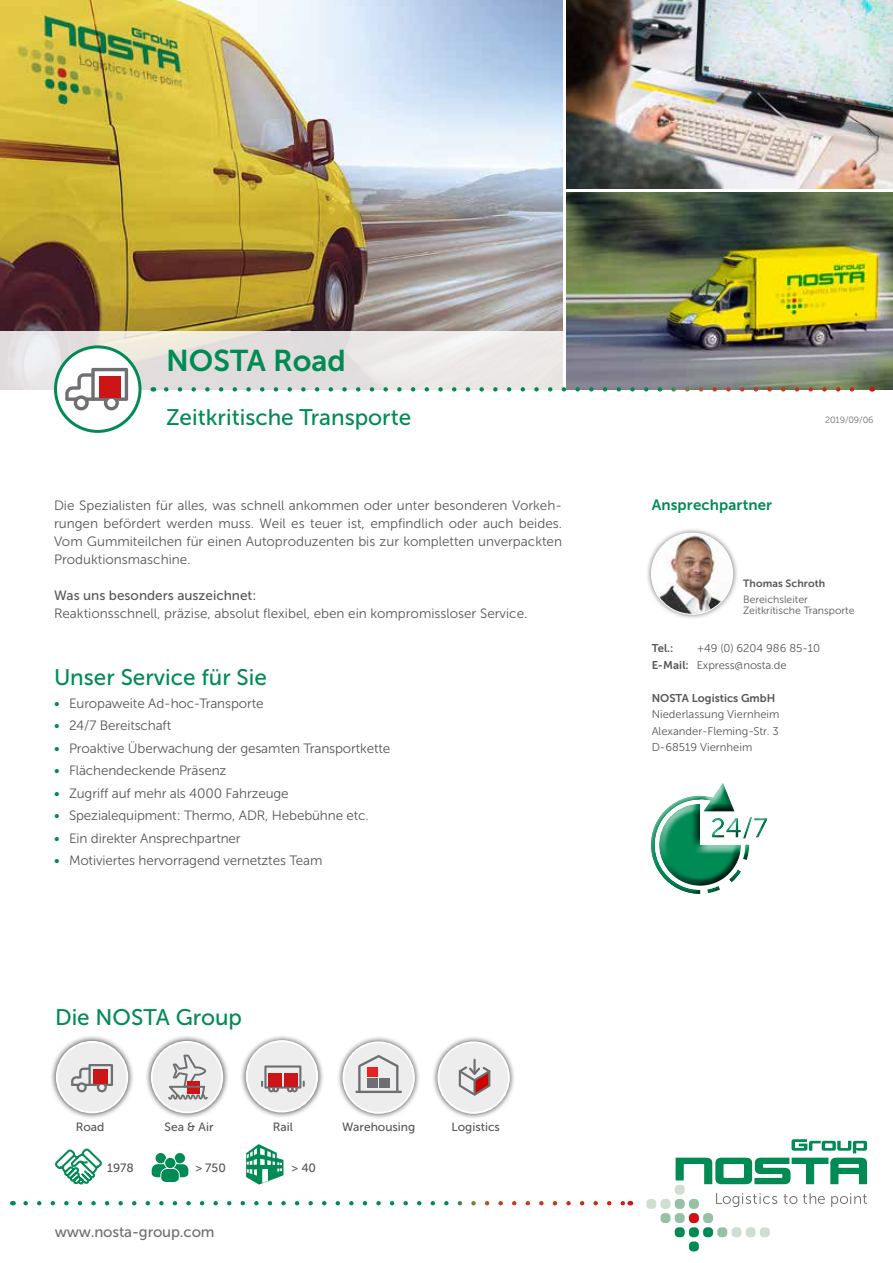
<style>
.page{position:relative;width:893px;height:1263px;background:#fff}
.page>*{position:absolute;margin:0;border:0;box-sizing:border-box;transform-origin:0 0}
.t1{font:30px "Museo Sans 700";color:#008b55}
.t2{font:22.5px "Museo Sans 500";color:#008b55}
.t3{font:15px "Museo Sans 500";letter-spacing:-.01em;color:#706f6f}
.t4{font:15px "Museo Sans 700";letter-spacing:.01em;color:#008b55}
.t5{font:13.5px/18px "Museo Sans 300";letter-spacing:-.01em;color:#575756;text-align:justify}
.t6{font:13.5px "Museo Sans 500";color:#575756}
.t7{font:12px "Museo Sans 500";color:#575756}
.t8{font:11.25px/16.5px "Museo Sans 300";color:#575756}
.t9{font:11.25px "Museo Sans 700";color:#575756}
.t10{font:10.5px/10.5px "Museo Sans 300";color:#575756}
.t11{font:10.5px "Museo Sans 700";letter-spacing:.01em;color:#575756}
.t12{font:9px "Museo Sans 300";letter-spacing:-.01em;color:#706f6f}
.s1{font-family:"Museo Sans 500";color:#008b55}
.s2{font-family:"Museo Sans 700"}
</style>
<div class="page">
<img style="left:0;top:0;width:562px;height:332px">
<svg style="left:0;top:332px;width:567px;height:65px;background:#e8e5e4"></svg>
<img style="left:567px;top:0;width:326px;height:188px">
<div style="left:432px;top:1035px;width:84px;height:85px;background:#000;opacity:.75"></div>
<div style="left:438px;top:1042px;width:71px;height:71px;background:#ededed;border-radius:50%"></div>
<div style="left:437px;top:1041px;width:73px;height:73px;border:2px solid #fff;border-radius:50%"></div>
<svg style="left:459px;top:1066px;width:31px;height:30px"></svg>
<hr style="left:473px;top:1059px;width:3px;height:16px;background:#6e6e70">
<hr style="left:473px;top:1079px;width:3px;height:15px;background:#6e6e70">
<div style="left:50px;top:1035px;width:84px;height:84px;background:#000;opacity:.75"></div>
<div style="left:57px;top:1042px;width:70px;height:70px;background:#ededed;border-radius:50%"></div>
<div style="left:56px;top:1041px;width:72px;height:72px;border:2px solid #fff;border-radius:50%"></div>
<svg style="left:71px;top:1064px;width:42px;height:28px"></svg>
<div style="left:94px;top:1069px;width:14px;height:15px;background:#cd1417"></div>
<div style="left:145px;top:1035px;width:84px;height:84px;background:#000;opacity:.75"></div>
<div style="left:152px;top:1042px;width:70px;height:70px;background:#ededed;border-radius:50%"></div>
<div style="left:151px;top:1041px;width:72px;height:72px;border:2px solid #fff;border-radius:50%"></div>
<svg style="left:168px;top:1055px;width:40px;height:45px"></svg>
<div style="left:240px;top:1034px;width:84px;height:84px;background:#000;opacity:.75"></div>
<div style="left:247px;top:1041px;width:70px;height:70px;background:#ededed;border-radius:50%"></div>
<div style="left:246px;top:1040px;width:72px;height:72px;border:2px solid #fff;border-radius:50%"></div>
<svg style="left:261px;top:1065px;width:44px;height:27px"></svg>
<div style="left:268px;top:1073px;width:13px;height:13px;background:#cd1417"></div>
<div style="left:285px;top:1073px;width:13px;height:13px;background:#cd1417"></div>
<div style="left:337px;top:1035px;width:84px;height:85px;background:#000;opacity:.75"></div>
<div style="left:343px;top:1042px;width:71px;height:71px;background:#ededed;border-radius:50%"></div>
<div style="left:342px;top:1041px;width:73px;height:73px;border:2px solid #fff;border-radius:50%"></div>
<svg style="left:355px;top:1055px;width:47px;height:38px"></svg>
<svg style="left:55px;top:1148px;width:47px;height:37px"></svg>
<svg style="left:152px;top:1153px;width:36px;height:29px"></svg>
<svg style="left:246px;top:1144px;width:37px;height:40px"></svg>
<svg style="left:716px;top:1193px;width:61px;height:14px"></svg>
<svg style="left:784px;top:1194px;width:13px;height:10px"></svg>
<svg style="left:803px;top:1193px;width:22px;height:11px"></svg>
<svg style="left:831px;top:1193px;width:36px;height:14px"></svg>
<svg style="left:676px;top:1139px;width:191px;height:45px"></svg>
<div style="left:689px;top:1241px;width:10px;height:10px;background:#008b55;border-radius:4px"></div>
<div style="left:703px;top:1227px;width:10px;height:10px;background:#008b55;border-radius:4px"></div>
<div style="left:675px;top:1227px;width:10px;height:10px;background:#008b55;border-radius:4px"></div>
<div style="left:689px;top:1227px;width:10px;height:10px;background:#008b55;border-radius:4px"></div>
<div style="left:689px;top:1213px;width:10px;height:10px;background:#d40f14;border-radius:4px"></div>
<div style="left:675px;top:1185px;width:10px;height:10px;background:#cedfd2;border-radius:4px"></div>
<div style="left:717px;top:1227px;width:10px;height:10px;background:#96c1a5;border-radius:4px"></div>
<div style="left:731px;top:1227px;width:10px;height:10px;background:#cedfd2;border-radius:4px"></div>
<div style="left:760px;top:1227px;width:10px;height:10px;background:#cedfd2;border-radius:4px"></div>
<div style="left:746px;top:1227px;width:10px;height:10px;background:#cedfd2;border-radius:4px"></div>
<div style="left:703px;top:1213px;width:10px;height:10px;background:#96c1a5;border-radius:4px"></div>
<div style="left:675px;top:1213px;width:10px;height:10px;background:#96c1a5;border-radius:4px"></div>
<div style="left:660px;top:1213px;width:10px;height:10px;background:#96c1a5;border-radius:4px"></div>
<div style="left:675px;top:1199px;width:10px;height:10px;background:#96c1a5;border-radius:4px"></div>
<div style="left:689px;top:1199px;width:10px;height:10px;background:#96c1a5;border-radius:4px"></div>
<div style="left:660px;top:1199px;width:10px;height:10px;background:#cedfd2;border-radius:4px"></div>
<div style="left:646px;top:1199px;width:10px;height:10px;background:#cedfd2;border-radius:4px"></div>
<svg style="left:26px;top:1201px;width:597px;height:4px"></svg>
<div style="left:56px;top:347px;width:84px;height:84px;background:#fff;border-radius:50%"></div>
<div style="left:54px;top:345px;width:87px;height:88px;border:3px solid #008b55;border-radius:50%"></div>
<svg style="left:65px;top:368px;width:63px;height:42px"></svg>
<div style="left:99px;top:376px;width:21px;height:21px;background:#cd1417"></div>
<img style="left:567px;top:193px;width:326px;height:196px">
<svg style="left:166px;top:387px;width:699px;height:5px"></svg>
<div style="left:645px;top:527px;width:94px;height:93px;background:#000;opacity:.5"></div>
<img style="left:651px;top:533px;width:82px;height:81px;border-radius:41px">
<div style="left:651px;top:533px;width:82px;height:82px;border:1px solid #fff;border-radius:50%"></div>
<div style="left:651px;top:782px;width:116px;height:114px;background:#000;opacity:.75"></div>
<h1 class="t1" style="left:166px;top:344px;width:181px">NOSTA Road</h1>
<h2 class="t2" style="left:166px;top:405px;width:247px">Zeitkritische Transporte</h2>
<p class="t5" style="left:54px;top:496px;width:510px">Die Spezialisten für alles, was schnell ankommen oder unter besonderen Vorkeh&shy;rungen befördert werden muss. Weil es teuer ist, empfindlich oder auch beides.<br>Vom Gummiteilchen für einen Autoproduzenten bis zur kompletten unverpackten Produktionsmaschine.</p>
<p class="t6" style="left:54px;top:587px;width:204px">Was uns besonders auszeichnet:</p>
<p class="t5" style="left:54px;top:604px;width:475px">Reaktionsschnell, präzise, absolut flexibel, eben ein kompromissloser Service.</p>
<h2 class="t2" style="left:54px;top:665px;width:214px">Unser Service für Sie</h2>
<p class="t5" style="left:54px;top:694px;width:211px"><span class="s1">•</span> Europaweite Ad-hoc-Transporte</p>
<p class="t5" style="left:54px;top:716px;width:119px"><span class="s1">•</span> 24/7 Bereitschaft</p>
<p class="t5" style="left:54px;top:739px;width:338px"><span class="s1">•</span> Proaktive Überwachung der gesamten Transportkette</p>
<p class="t5" style="left:54px;top:761px;width:174px"><span class="s1">•</span> Flächendeckende Präsenz</p>
<p class="t5" style="left:54px;top:784px;width:236px"><span class="s1">•</span> Zugriff auf mehr als 4000 Fahrzeuge</p>
<p class="t5" style="left:54px;top:806px;width:316px"><span class="s1">•</span> Spezialequipment: Thermo, ADR, Hebebühne etc.</p>
<p class="t5" style="left:54px;top:829px;width:188px"><span class="s1">•</span> Ein direkter Ansprechpartner</p>
<p class="t5" style="left:54px;top:851px;width:270px"><span class="s1">•</span> Motiviertes hervorragend vernetztes Team</p>
<h2 class="t2" style="left:55px;top:1005px;width:189px">Die NOSTA Group</h2>
<p class="t7" style="left:76px;top:1120px;width:30px">Road</p>
<p class="t7" style="left:165px;top:1120px;width:50px">Sea &amp; Air</p>
<p class="t7" style="left:273px;top:1120px;width:22px">Rail</p>
<p class="t7" style="left:342px;top:1120px;width:75px">Warehousing</p>
<p class="t7" style="left:451px;top:1120px;width:50px">Logistics</p>
<p class="t7" style="left:107px;top:1161px;width:28px">1978</p>
<p class="t7" style="left:195px;top:1161px;width:32px">&gt; 750</p>
<p class="t7" style="left:292px;top:1161px;width:26px">&gt; 40</p>
<p class="t3" style="left:55px;top:1224px;width:161px">www.nosta-group.com</p>
<p class="t4" style="left:652px;top:496px;width:122px">Ansprechpartner</p>
<p class="t12" style="left:825px;top:415px;width:50px">2019/09/06</p>
<p class="t11" style="left:743px;top:577px;width:84px">Thomas Schroth</p>
<p class="t10" style="left:743px;top:594px;width:113px">Bereichsleiter<br>Zeitkritische Transporte</p>
<p class="t8" style="left:652px;top:640px;width:170px;text-indent:45px">+49 (0) 6204 986 85-10<br><span class="s2">E-Mail:</span> Express@nosta.de</p>
<p class="t9" style="left:652px;top:692px;width:125px">NOSTA Logistics GmbH</p>
<p class="t8" style="left:652px;top:706px;width:129px;text-align:justify">Niederlassung Viernheim Alexander-Fleming-Str. 3<br>D-68519 Viernheim</p>
<p class="t9" style="left:652px;top:642px;width:23px">Tel.:</p>
</div>
